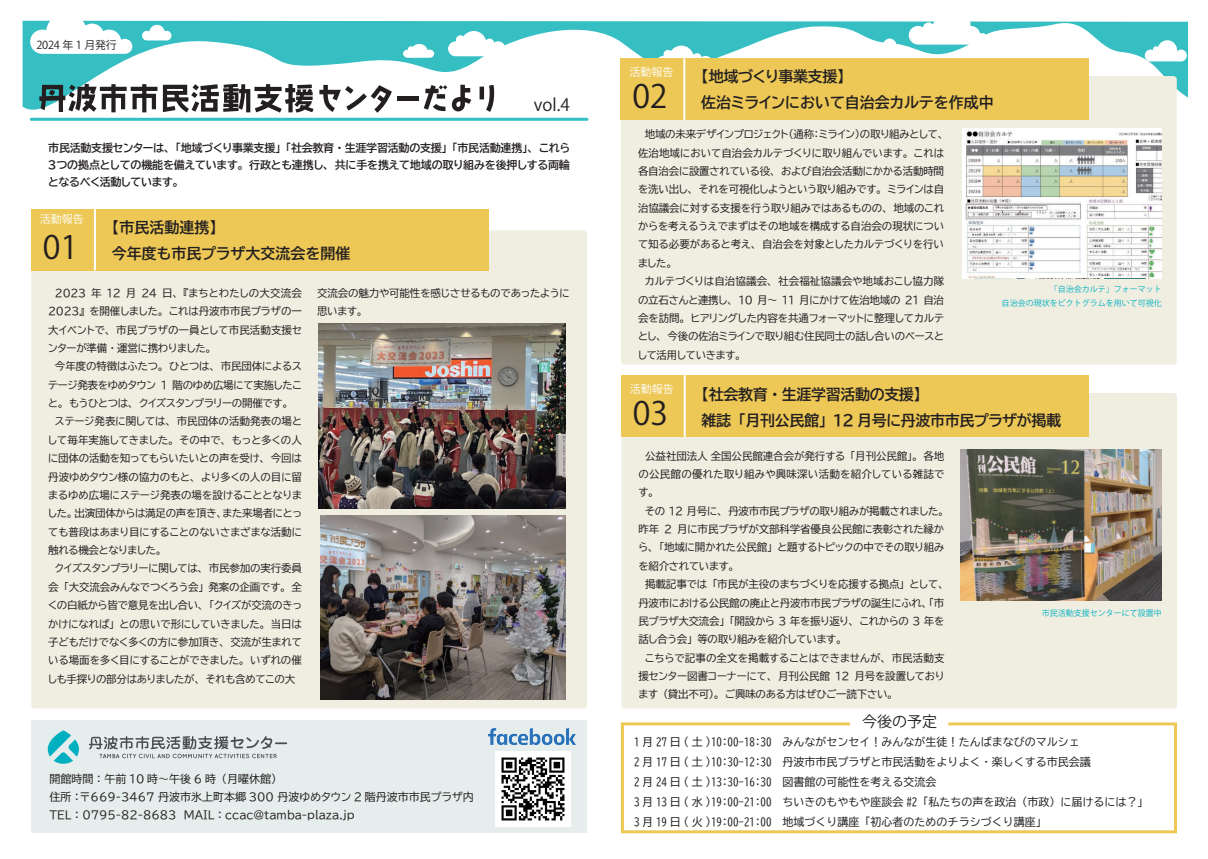
<style>
.page{position:relative;width:1208px;height:859px;background:#fff}
.page>*{position:absolute;margin:0;border:0;box-sizing:border-box;transform-origin:0 0}
.t1{font:32px "Toppan Bunkyu Midashi Gothic Std N Extra Bold 90 ms RKSJ H";color:#231f20}
.t2{font:17px "Hira Kaku Std W8 90 ms RKSJ H";color:#231f20}
.t3{font:15px/26.2px "BIZ UDP Gothic Bold";color:#231f20}
.t4{font:15px/26.2px "BIZ UDP Gothic Bold";letter-spacing:-.025em;color:#231f20}
.t5{font:15px "Hira Kaku Std W8 90 ms RKSJ H";color:#231f20}
.t6{font:11px/20px "BIZ UD Gothic";color:#231f20}
.t7{font:11px/17px "BIZ UDP Gothic Bold";letter-spacing:-.015em;color:#231f20;text-align:justify}
.t8{font:11px/18px "BIZ UDP Gothic";color:#231f20}
.t9{font:11px "AB tombo bold 90 ms RKSJ H";color:#fff}
.t10{font:11px "Yu Go Medium 90 ms RKSJ H";letter-spacing:-.025em;color:#231f20}
.t11{font:10.5px/18.4px "BIZ UDP Gothic";letter-spacing:-.01em;color:#231f20}
.t12{font:8px/14px "Koz Go Pr 6 N";color:#00b0c1;text-align:right}
</style>
<div class="page">
<svg style="left:23px;top:20px;width:1165px;height:108px"></svg>
<svg style="left:403px;top:44px;width:31px;height:14px"></svg>
<svg style="left:448px;top:31px;width:57px;height:25px"></svg>
<svg style="left:655px;top:46px;width:58px;height:13px"></svg>
<svg style="left:30px;top:20px;width:102px;height:34px"></svg>
<svg style="left:142px;top:25px;width:29px;height:15px"></svg>
<svg style="left:1144px;top:40px;width:42px;height:21px"></svg>
<svg style="left:878px;top:20px;width:110px;height:32px"></svg>
<div style="left:31px;top:230px;width:556px;height:478px;background:#efeee1;border-radius:3px"></div>
<div style="left:621px;top:76px;width:555px;height:289px;background:#efeee1;border-radius:3px"></div>
<svg style="left:621px;top:722px;width:556px;height:112px"></svg>
<hr style="left:31px;top:118px;width:556px;height:3px;background:#35bfc3">
<div style="left:31px;top:209px;width:457px;height:61px;background:#edc856"></div>
<div style="left:31px;top:720px;width:556px;height:113px;background:#e6eeed"></div>
<hr style="left:94px;top:209px;width:2px;height:61px;background:#fff">
<div style="left:620px;top:59px;width:468px;height:61px;background:#edc856"></div>
<hr style="left:683px;top:58px;width:2px;height:62px;background:#fff">
<div style="left:621px;top:393px;width:556px;height:315px;background:#efeee1;border-radius:4px"></div>
<div style="left:621px;top:376px;width:467px;height:61px;background:#edc856"></div>
<hr style="left:683px;top:375px;width:2px;height:62px;background:#fff">
<svg style="left:163px;top:84px;width:150px;height:29px"></svg>
<svg style="left:319px;top:85px;width:73px;height:28px"></svg>
<hr style="left:397px;top:96px;width:21px;height:4px;background:#231f20">
<svg style="left:424px;top:85px;width:47px;height:26px"></svg>
<svg style="left:479px;top:85px;width:15px;height:27px"></svg>
<svg style="left:39px;top:84px;width:118px;height:28px"></svg>
<svg style="left:89px;top:736px;width:198px;height:22px"></svg>
<svg style="left:48px;top:730px;width:31px;height:34px"></svg>
<img style="left:495px;top:755px;width:75px;height:72px">
<img style="left:488px;top:728px;width:88px;height:27px">
<img style="left:960px;top:449px;width:201px;height:151px">
<img style="left:320px;top:516px;width:245px;height:184px">
<img style="left:319px;top:323px;width:246px;height:185px">
<img style="left:962px;top:128px;width:199px;height:150px">
<p class="t10" style="left:36px;top:38px;width:82px">2024 年 1 月発行</p>
<h2 class="t2" style="left:534px;top:96px;width:38px">vol.4</h2>
<p class="t7" style="left:48px;top:139px;width:523px">市民活動支援センターは、「地域づくり事業支援」「社会教育・生涯学習活動の支援」「市民活動連携」、これら３つの拠点としての機能を備えています。行政とも連携し、共に手を携えて地域の取り組みを後押しする両輪となるべく活動しています。</p>
<p class="t9" style="left:40px;top:212px;width:45px">活動報告</p>
<h1 class="t1" style="left:43px;top:229px;width:37px">01</h1>
<h3 class="t3" style="left:112px;top:214px;width:240px">【市民活動連携】<br>今年度も市民プラザ大交流会を開催</h3>
<p class="t11" style="left:48px;top:284px;width:255px">　2023 年 12 月 24 日、『まちとわたしの大交流会<br>2023』を開催しました。これは丹波市市民プラザの一大イベントで、市民プラザの一員として市民活動支援センターが準備・運営に携わりました。<br>　今年度の特徴はふたつ。ひとつは、市民団体によるステージ発表をゆめタウン 1 階のゆめ広場にて実施したこと。もうひとつは、クイズスタンプラリーの開催です。<br>　ステージ発表に関しては、市民団体の活動発表の場として毎年実施してきました。その中で、もっと多くの人に団体の活動を知ってもらいたいとの声を受け、今回は丹波ゆめタウン様の協力のもと、より多くの人の目に留まるゆめ広場にステージ発表の場を設けることとなりました。出演団体からは満足の声を頂き、また来場者にとっても普段はあまり目にすることのないさまざまな活動に触れる機会となりました。<br>　クイズスタンプラリーに関しては、市民参加の実行委員会「大交流会みんなでつくろう会」発案の企画です。全くの白紙から皆で意見を出し合い、「クイズが交流のきっかけになれば」との思いで形にしていきました。当日は子どもだけでなく多くの方に参加頂き、交流が生まれている場面を多く目にすることができました。いずれの催しも手探りの部分はありましたが、それも含めてこの大</p>
<p class="t11" style="left:317px;top:284px;width:254px">交流会の魅力や可能性を感じさせるものであったように思います。</p>
<p class="t8" style="left:49px;top:770px;width:426px">開館時間：午前 10 時〜午後 6 時（月曜休館）<br>住所：〒669-3467 丹波市氷上町本郷 300 丹波ゆめタウン 2 階丹波市市民プラザ内<br>TEL ： 0795-82-8683　MAIL ： ccac@tamba-plaza.jp</p>
<p class="t9" style="left:629px;top:66px;width:45px">活動報告</p>
<h3 class="t3" style="left:701px;top:63px;width:294px">【地域づくり事業支援】<br>佐治ミラインにおいて自治会カルテを作成中</h3>
<h1 class="t1" style="left:632px;top:79px;width:37px">02</h1>
<p class="t11" style="left:638px;top:125px;width:308px">　地域の未来デザインプロジェクト（通称：ミライン）の取り組みとして、佐治地域において自治会カルテづくりに取り組んでいます。これは各自治会に設置されている役、および自治会活動にかかる活動時間を洗い出し、それを可視化しようという取り組みです。ミラインは自治協議会に対する支援を行う取り組みではあるものの、地域のこれからを考えるうえでまずはその地域を構成する自治会の現状について知る必要があると考え、自治会を対象としたカルテづくりを行いました。<br>　カルテづくりは自治協議会、社会福祉協議会や地域おこし協力隊の立石さんと連携し、 10 月～ 11 月にかけて佐治地域の 21 自治会を訪問。ヒアリングした内容を共通フォーマットに整理してカルテとし、今後の佐治ミラインで取り組む住民同士の話し合いのベースとして活用していきます。</p>
<p class="t12" style="left:1001px;top:283px;width:161px">「自治会カルテ」フォーマット<br>自治会の現状をピクトグラムを用いて可視化</p>
<p class="t9" style="left:630px;top:383px;width:45px">活動報告</p>
<h3 class="t4" style="left:701px;top:381px;width:361px">【社会教育・生涯学習活動の支援】<br>雑誌「月刊公民館」 12 月号に丹波市市民プラザが掲載</h3>
<h1 class="t1" style="left:632px;top:395px;width:37px">03</h1>
<p class="t11" style="left:638px;top:446px;width:308px">　公益社団法人 全国公民館連合会が発行する「月刊公民館」。各地の公民館の優れた取り組みや興味深い活動を紹介している雑誌です。<br>　その 12 月号に、丹波市市民プラザの取り組みが掲載されました。昨年 2 月に市民プラザが文部科学省優良公民館に表彰された縁から、「地域に開かれた公民館」と題するトピックの中でその取り組みを紹介されています。<br>　掲載記事では「市民が主役のまちづくりを応援する拠点」として、丹波市における公民館の廃止と丹波市市民プラザの誕生にふれ、「市民プラザ大交流会」「開設から 3 年を振り返り、これからの 3 年を話し合う会」等の取り組みを紹介しています。<br>　こちらで記事の全文を掲載することはできませんが、市民活動支援センター図書コーナーにて、月刊公民館 12 月号を設置しております（貸出不可）。ご興味のある方はぜひご一読下さい。</p>
<h3 class="t5" style="left:862px;top:713px;width:76px">今後の予定</h3>
<p class="t12" style="left:1041px;top:606px;width:121px">市民活動支援センターにて設置中</p>
<p class="t6" style="left:634px;top:731px;width:516px">1 月 27 日 ( 土 )10:00-18:30　みんながセンセイ！みんなが生徒！たんばまなびのマルシェ<br>2 月 17 日 ( 土 )10:30-12:30　丹波市市民プラザと市民活動をよりよく・楽しくする市民会議<br>2 月 24 日 ( 土 )13:30-16:30　図書館の可能性を考える交流会<br>3 月 13 日 ( 水 )19:00-21:00　ちいきのもやもや座談会 #2「私たちの声を政治（市政）に届けるには？」3 月 19 日 ( 火 )19:00-21:00　地域づくり講座「初心者のためのチラシづくり講座」</p>
</div>
